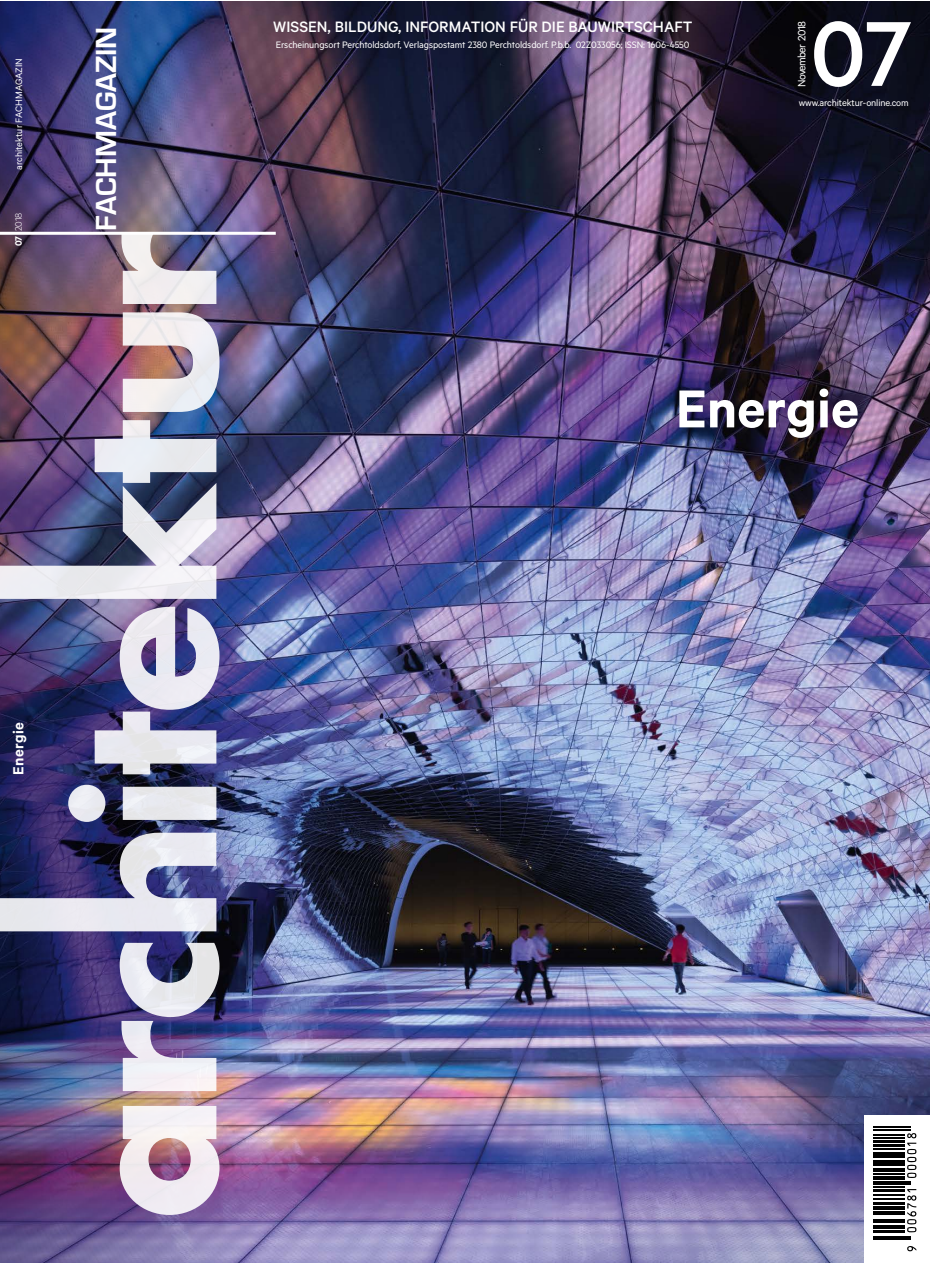
<style>
.page{position:relative;width:930px;height:1263px;background:#fff}
.page>*{position:absolute;margin:0;border:0;box-sizing:border-box;transform-origin:0 0}
.t1{font:500 103.8px "Metric";color:#fff}
.t2{font:600 60px "Calibre";color:#fff}
.t3{font:700 30px "Eurostile";color:#fff}
.t4{font:500 16.95px "Calibre";color:#fff}
.t5{font:600 16.5px "Calibre";letter-spacing:.02em;color:#fff}
.t6{font:12px "Calibre";letter-spacing:-.06em;color:#fff}
.t7{font:10.5px "Metric";letter-spacing:-.01em;color:#fff}
.t8{font:10.5px "Calibre";letter-spacing:-.01em;color:#fff}
.t9{font:300 10.5px "Metric";color:#fff}
.s1{font-weight:600}
</style>
<div class="page">
<img style="left:250px;top:229px;width:678px;height:639px">
<img style="left:0;top:229px;width:250px;height:639px">
<img style="left:0;top:1px;width:928px;height:228px">
<img style="left:0;top:868px;width:928px;height:395px">
<img style="left:0;top:235px;width:219px;height:980px">
<hr style="left:0;top:232px;width:276px;height:3px;background:#fff">
<div style="left:632px;top:345px;width:269px;height:138px;background:#000;opacity:.75"></div>
<div style="left:863px;top:1116px;width:65px;height:147px;background:#fff"></div>
<hr style="left:872px;top:1238px;width:38px;height:1px;background:#000">
<hr style="left:872px;top:1236px;width:38px;height:1px;background:#000">
<hr style="left:872px;top:1230px;width:32px;height:2px;background:#000">
<hr style="left:872px;top:1227px;width:32px;height:2px;background:#000">
<hr style="left:872px;top:1225px;width:32px;height:1px;background:#000">
<hr style="left:872px;top:1219px;width:32px;height:4px;background:#000">
<hr style="left:872px;top:1213px;width:32px;height:1px;background:#000">
<hr style="left:872px;top:1211px;width:32px;height:1px;background:#000">
<hr style="left:872px;top:1206px;width:32px;height:4px;background:#000">
<hr style="left:872px;top:1203px;width:32px;height:2px;background:#000">
<hr style="left:872px;top:1198px;width:32px;height:1px;background:#000">
<hr style="left:872px;top:1194px;width:32px;height:1px;background:#000">
<hr style="left:872px;top:1190px;width:32px;height:2px;background:#000">
<hr style="left:872px;top:1186px;width:32px;height:1px;background:#000">
<hr style="left:872px;top:1184px;width:38px;height:1px;background:#000">
<hr style="left:872px;top:1181px;width:38px;height:1px;background:#000">
<hr style="left:872px;top:1177px;width:32px;height:3px;background:#000">
<hr style="left:872px;top:1173px;width:32px;height:1px;background:#000">
<hr style="left:872px;top:1168px;width:32px;height:4px;background:#000">
<hr style="left:872px;top:1165px;width:32px;height:1px;background:#000">
<hr style="left:872px;top:1160px;width:32px;height:3px;background:#000">
<hr style="left:872px;top:1156px;width:32px;height:2px;background:#000">
<hr style="left:872px;top:1152px;width:32px;height:3px;background:#000">
<hr style="left:872px;top:1148px;width:32px;height:1px;background:#000">
<hr style="left:872px;top:1144px;width:32px;height:3px;background:#000">
<hr style="left:872px;top:1140px;width:32px;height:2px;background:#000">
<hr style="left:872px;top:1137px;width:32px;height:2px;background:#000">
<hr style="left:872px;top:1134px;width:32px;height:1px;background:#000">
<hr style="left:872px;top:1129px;width:38px;height:1px;background:#000">
<hr style="left:872px;top:1127px;width:38px;height:1px;background:#000">
<svg style="left:907px;top:1246px;width:8px;height:5px"></svg>
<svg style="left:907px;top:1189px;width:9px;height:43px"></svg>
<svg style="left:907px;top:1133px;width:9px;height:45px"></svg>
<p class="t8" style="left:13px;top:170px;width:113px;rotate:-90deg">architektur FACHMAGAZIN</p>
<p class="t9" style="left:12px;top:246px;width:35px;rotate:-90deg"><span class="s1">07</span> 2018</p>
<h3 class="t3" style="left:92px;top:231px;width:205px;rotate:-90deg">FACHMAGAZIN</h3>
<h3 class="t5" style="left:8px;top:775px;width:54px;rotate:-90deg">Energie</h3>
<h3 class="t4" style="left:273px;top:17px;width:420px">WISSEN, BILDUNG, INFORMATION FÜR DIE BAUWIRTSCHAFT</h3>
<p class="t7" style="left:276px;top:39px;width:415px">Erscheinungsort Perchtoldsdorf, Verlagspostamt 2380 Perchtoldsdorf. P.b.b. 02Z033056; ISSN: 1606-4550</p>
<p class="t6" style="left:794px;top:87px;width:67px;rotate:-90deg">November 2018</p>
<h1 class="t1" style="left:809px;top:-7px;width:103px">07</h1>
<p class="t8" style="left:798px;top:97px;width:111px">www.architektur-online.com</p>
<h2 class="t2" style="left:675px;top:373px;width:185px">Energie</h2>
</div>
